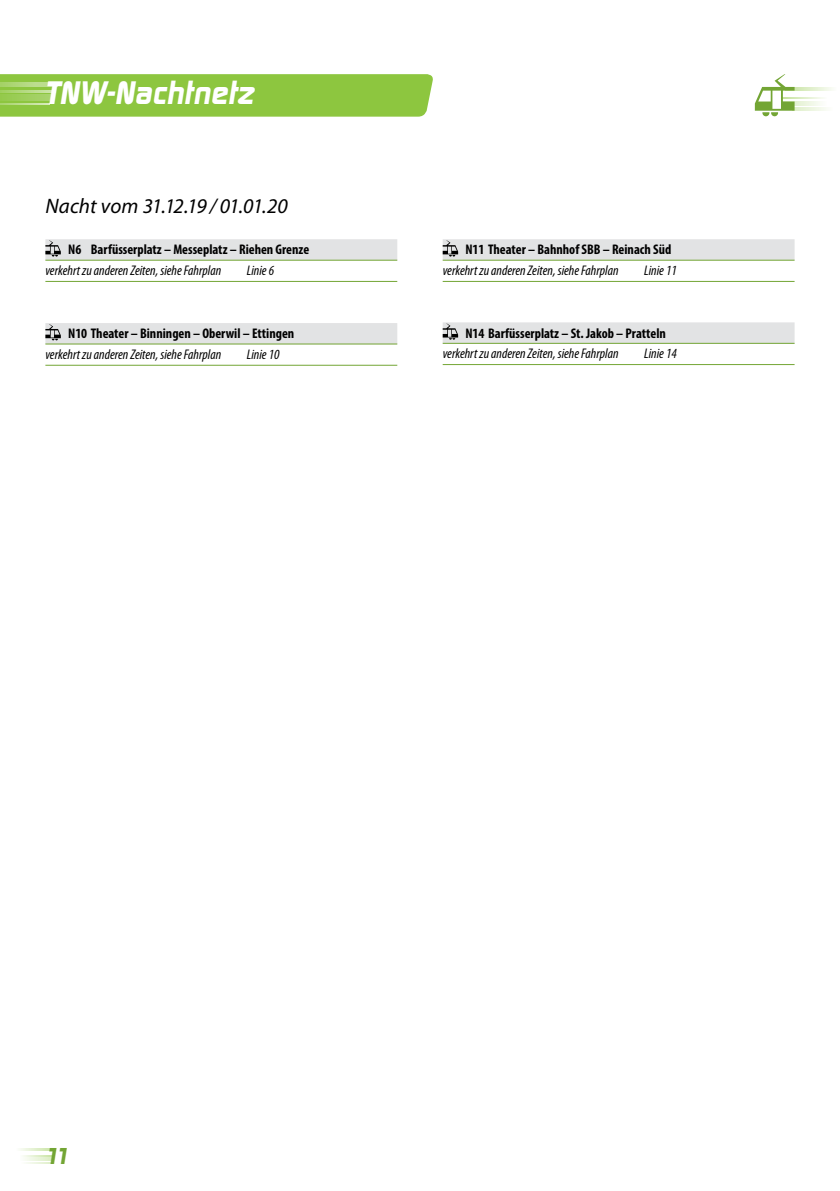
<style>
.page{position:relative;width:840px;height:1191px;background:#fff}
.page>*{position:absolute;margin:0;border:0;box-sizing:border-box;transform-origin:0 0}
.t1{font:italic 700 34px "Digital Sans EF";letter-spacing:.01em;color:#fff}
.t2{font:italic 700 24px "Digital Sans EF";color:#73a534}
.t3{font:italic 21px "Myriad Pro";letter-spacing:-.005em;color:#000}
.Fahrplan_Nachtnetz{font:italic condensed 14px "Myriad Pro";color:#000}
.Titel_Tram_Bus{font:700 condensed 14px "Myriad Pro";color:#000}
</style>
<div class="page">
<hr style="left:0;top:1148px;width:55px;height:2px;background:#8dc63f">
<hr style="left:0;top:1155px;width:54px;height:1px;background:#8dc63f">
<hr style="left:0;top:1157px;width:54px;height:3px;background:#8dc63f">
<hr style="left:0;top:1162px;width:52px;height:2px;background:#8dc63f">
<div style="left:45px;top:323px;width:352px;height:21px;background:#e2e3e4"></div>
<hr style="left:45px;top:343px;width:352px;height:1px;background:#73a534">
<hr style="left:45px;top:365px;width:352px;height:1px;background:#73a534">
<svg style="left:45px;top:324px;width:16px;height:16px"></svg>
<div style="left:442px;top:239px;width:352px;height:21px;background:#e2e3e4"></div>
<hr style="left:442px;top:260px;width:352px;height:1px;background:#73a534">
<hr style="left:442px;top:281px;width:352px;height:1px;background:#73a534">
<svg style="left:453px;top:245px;width:5px;height:11px"></svg>
<div style="left:442px;top:322px;width:352px;height:21px;background:#e2e3e4"></div>
<hr style="left:442px;top:343px;width:352px;height:1px;background:#73a534">
<hr style="left:442px;top:364px;width:352px;height:1px;background:#73a534">
<svg style="left:442px;top:323px;width:16px;height:17px"></svg>
<svg style="left:794px;top:87px;width:38px;height:4px"></svg>
<hr style="left:781px;top:97px;width:58px;height:2px;background:#8dc63f">
<svg style="left:794px;top:101px;width:26px;height:5px"></svg>
<hr style="left:791px;top:108px;width:48px;height:3px;background:#8dc63f">
<svg style="left:754px;top:74px;width:40px;height:42px"></svg>
<svg style="left:0;top:74px;width:453px;height:208px"></svg>
<svg style="left:0;top:82px;width:58px;height:4px"></svg>
<svg style="left:0;top:94px;width:53px;height:7px"></svg>
<hr style="left:0;top:90px;width:55px;height:2px;background:#fff">
<hr style="left:0;top:103px;width:50px;height:1px;background:#fff">
<p class="t1" style="left:45px;top:72px;width:211px">TNW-Nachtnetz</p>
<p class="t3" style="left:45px;top:193px;width:244px">Nacht vom 31.12.19 / 01.01.20</p>
<p class="Titel_Tram_Bus" style="left:68px;top:241px;width:242px">N6 Barfüsserplatz – Messeplatz – Riehen Grenze</p>
<p class="Fahrplan_Nachtnetz" style="left:45px;top:262px;width:177px">verkehrt zu anderen Zeiten, siehe Fahrplan</p>
<p class="Fahrplan_Nachtnetz" style="left:247px;top:262px;width:29px">Linie 6</p>
<p class="Titel_Tram_Bus" style="left:68px;top:325px;width:228px">N10 Theater – Binningen – Oberwil – Ettingen</p>
<p class="Fahrplan_Nachtnetz" style="left:45px;top:345px;width:177px">verkehrt zu anderen Zeiten, siehe Fahrplan</p>
<p class="Fahrplan_Nachtnetz" style="left:247px;top:345px;width:34px">Linie 10</p>
<p class="Titel_Tram_Bus" style="left:465px;top:241px;width:207px">N11 Theater – Bahnhof SBB – Reinach Süd</p>
<p class="Fahrplan_Nachtnetz" style="left:442px;top:262px;width:177px">verkehrt zu anderen Zeiten, siehe Fahrplan</p>
<p class="Fahrplan_Nachtnetz" style="left:643px;top:262px;width:34px">Linie 11</p>
<p class="Titel_Tram_Bus" style="left:465px;top:324px;width:202px">N14 Barfüsserplatz – St. Jakob – Pratteln</p>
<p class="Fahrplan_Nachtnetz" style="left:442px;top:345px;width:177px">verkehrt zu anderen Zeiten, siehe Fahrplan</p>
<p class="Fahrplan_Nachtnetz" style="left:643px;top:345px;width:34px">Linie 14</p>
<p class="t2" style="left:45px;top:1141px;width:25px">11</p>
</div>
